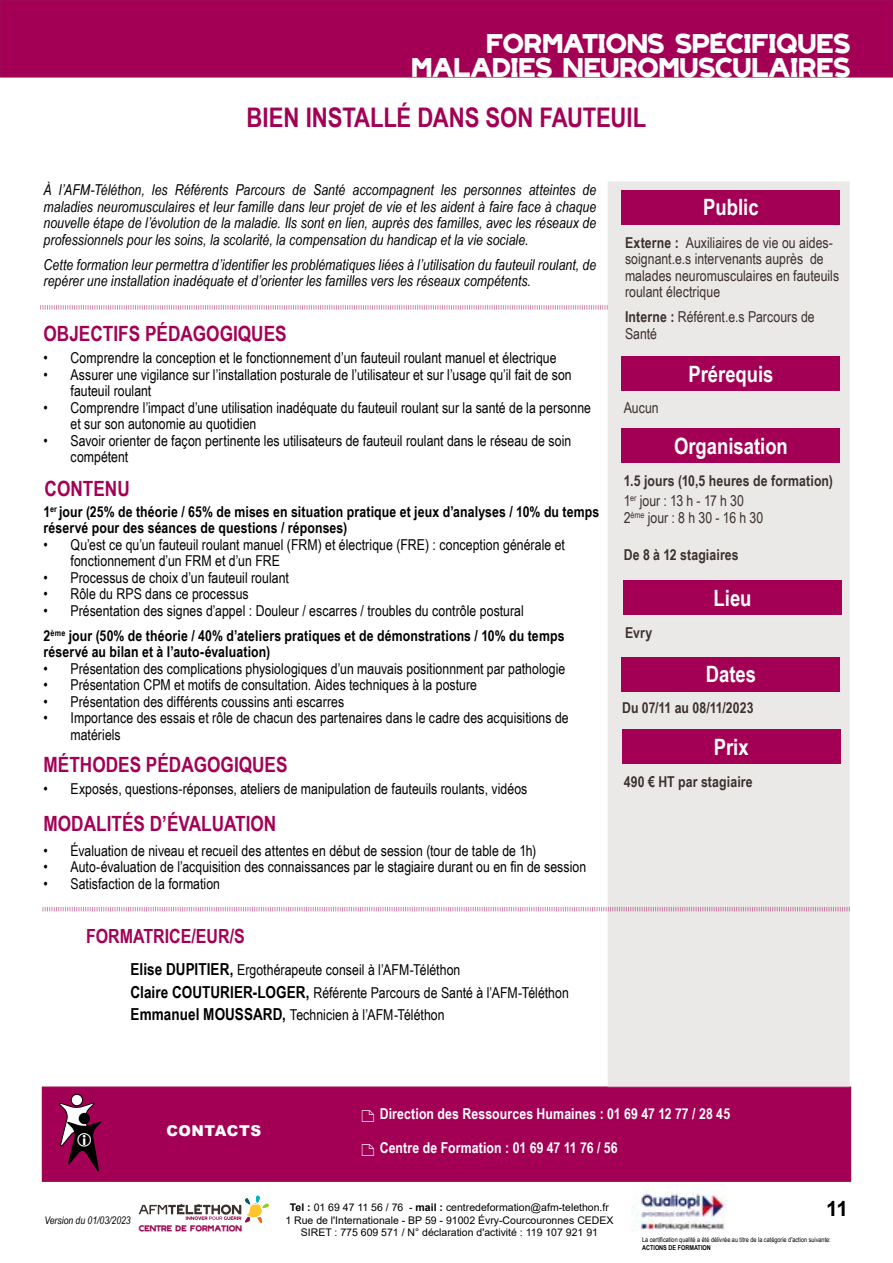
<style>
.page{position:relative;width:893px;height:1263px;background:#fff}
.page>*{position:absolute;margin:0;border:0;box-sizing:border-box;transform-origin:0 0}
.t1{font:700 27px "Arial Narrow";letter-spacing:-.005em;color:#a30055}
.t2{font:700 22.5px "Arial Narrow";color:#fff}
.t3{font:700 21px "Arial Narrow";color:#a30055}
.t4{font:700 21px/24px "AFM Telethon";letter-spacing:.005em;color:#fff;text-align:right}
.t5{font:700 21px "Arial";color:#000}
.t6{font:700 19.5px "Arial Narrow";color:#a30055}
.t7{font:15px/16.5px "Arial Narrow";color:#000}
.t8{font:italic 15px/16.5px "Arial Narrow";letter-spacing:.005em;color:#000;text-align:justify}
.t9{font:15px/16.5px "Arial Narrow";color:#3b312e}
.t10{font:700 15px/16.5px "Arial Narrow";letter-spacing:.01em;color:#000}
.t11{font:700 15px/20.7px "Arial Narrow";letter-spacing:.005em;color:#3b312e}
.t12{font:700 15px "Arial Narrow";letter-spacing:.01em;color:#fff}
.t13{font:900 15px "Arial";letter-spacing:.035em;color:#fff}
.t14{font:10.5px/12.6px "Arial";color:#000;text-align:center}
.t15{font:italic 10.5px "Arial Narrow";color:#000}
.t16{font:6.75px "Arial Narrow";color:#000}
.t17{font:700 6.75px "Arial Narrow";color:#000}
.t18{font:700 6.75px "AFM Telethon";color:#9c0952}
.s1{font-weight:700}
.s2{font-weight:700;font-size:16.5px}
.s3{font-weight:400}
</style>
<div class="page">
<svg style="left:139px;top:1195px;width:130px;height:29px"></svg>
<img style="left:631px;top:1184px;width:96px;height:47px">
<div style="left:42px;top:1086px;width:809px;height:96px;background:#a30055;border:2px solid #9c0952"></div>
<div style="left:608px;top:181px;width:242px;height:906px;background:#ebe8e8"></div>
<svg style="left:40px;top:305px;width:568px;height:5px"></svg>
<svg style="left:42px;top:906px;width:808px;height:6px"></svg>
<div style="left:71px;top:1094px;width:12px;height:12px;background:#fff;border-radius:50%"></div>
<div style="left:71px;top:1094px;width:12px;height:12px;border:1px solid #000;border-radius:50%"></div>
<div style="left:1px;top:1px;width:891px;height:76px;background:#a30055"></div>
<div style="left:0;top:0;width:893px;height:78px;border:2px solid #9c0952"></div>
<div style="left:622px;top:190px;width:218px;height:34px;background:#a30055"></div>
<div style="left:622px;top:356px;width:218px;height:35px;background:#a30055"></div>
<div style="left:622px;top:428px;width:218px;height:35px;background:#a30055"></div>
<div style="left:623px;top:580px;width:219px;height:35px;background:#a30055"></div>
<div style="left:622px;top:657px;width:218px;height:34px;background:#a30055"></div>
<div style="left:622px;top:730px;width:218px;height:34px;background:#a30055"></div>
<svg style="left:59px;top:1102px;width:43px;height:70px"></svg>
<h3 class="t4" style="left:412px;top:36px;width:440px">FORMATIONS SPÉCIFIQUES<br>MALADIES NEUROMUSCULAIRES</h3>
<h1 class="t1" style="left:247px;top:97px;width:401px">BIEN INSTALLÉ DANS SON FAUTEUIL</h1>
<p class="t8" style="left:44px;top:182px;width:554px">À l’AFM-Téléthon, les Référents Parcours de Santé accompagnent les personnes atteintes de maladies neuromusculaires et leur famille dans leur projet de vie et les aident à faire face à chaque nouvelle étape de l’évolution de la maladie. Ils sont en lien, auprès des familles, avec les réseaux de professionnels pour les soins, la scolarité, la compensation du handicap et la vie sociale.</p>
<p class="t8" style="left:44px;top:256px;width:554px">Cette formation leur permettra d’identifier les problématiques liées à l’utilisation du fauteuil roulant, de repérer une installation inadéquate et d’orienter les familles vers les réseaux compétents.</p>
<h3 class="t3" style="left:44px;top:318px;width:245px">OBJECTIFS PÉDAGOGIQUES</h3>
<p class="t7" style="left:44px;top:349px;width:514px">• Comprendre la conception et le fonctionnement d’un fauteuil roulant manuel et électrique</p>
<p class="t7" style="left:71px;top:365px;width:503px;text-indent:-27px">• Assurer une vigilance sur l’installation posturale de l’utilisateur et sur l’usage qu’il fait de son fauteuil roulant</p>
<p class="t7" style="left:71px;top:398px;width:522px;text-indent:-27px">• Comprendre l’impact d’une utilisation inadéquate du fauteuil roulant sur la santé de la personne et sur son autonomie au quotidien</p>
<p class="t7" style="left:71px;top:431px;width:502px;text-indent:-27px">• Savoir orienter de façon pertinente les utilisateurs de fauteuil roulant dans le réseau de soin compétent</p>
<h3 class="t3" style="left:45px;top:473px;width:87px">CONTENU</h3>
<p class="t10" style="left:44px;top:503px;width:557px">1<sup>er</sup> jour (25% de théorie / 65% de mises en situation pratique et jeux d’analyses / 10% du temps réservé pour des séances de questions / réponses)</p>
<p class="t7" style="left:71px;top:536px;width:496px;text-indent:-27px">• Qu’est ce qu’un fauteuil roulant manuel (FRM) et électrique (FRE) : conception générale et fonctionnement d’un FRM et d’un FRE</p>
<p class="t7" style="left:44px;top:569px;width:247px">• Processus de choix d’un fauteuil roulant</p>
<p class="t7" style="left:44px;top:585px;width:207px">• Rôle du RPS dans ce processus</p>
<p class="t7" style="left:44px;top:597px;width:522px;line-height:25px">• Présentation des signes d’appel : Douleur / escarres / troubles du contrôle postural<br><span class="s1">2</span><sup>ème</sup> <span class="s1">jour (50% de théorie / 40% d’ateliers pratiques et de démonstrations / 10% du temps</span></p>
<p class="t10" style="left:44px;top:643px;width:228px">réservé au bilan et à l’auto-évaluation)</p>
<p class="t7" style="left:44px;top:660px;width:523px">• Présentation des complications physiologiques d’un mauvais positionnment par pathologie</p>
<p class="t7" style="left:44px;top:676px;width:435px">• Présentation CPM et motifs de consultation. Aides techniques à la posture</p>
<p class="t7" style="left:44px;top:693px;width:302px">• Présentation des différents coussins anti escarres</p>
<p class="t7" style="left:71px;top:709px;width:500px;text-indent:-27px">• Importance des essais et rôle de chacun des partenaires dans le cadre des acquisitions de matériels</p>
<h3 class="t3" style="left:44px;top:749px;width:245px">MÉTHODES PÉDAGOGIQUES</h3>
<p class="t7" style="left:44px;top:780px;width:485px">• Exposés, questions-réponses, ateliers de manipulation de fauteuils roulants, vidéos</p>
<h3 class="t3" style="left:44px;top:808px;width:234px">MODALITÉS D’ÉVALUATION</h3>
<p class="t7" style="left:44px;top:842px;width:494px">• Évaluation de niveau et recueil des attentes en début de session (tour de table de 1h)</p>
<p class="t7" style="left:44px;top:858px;width:544px">• Auto-évaluation de l’acquisition des connaissances par le stagiaire durant ou en fin de session</p>
<p class="t7" style="left:44px;top:875px;width:178px">• Satisfaction de la formation</p>
<h3 class="t6" style="left:86px;top:921px;width:160px">FORMATRICE/EUR/S</h3>
<p class="t7" style="left:131px;top:958px;width:440px;line-height:22.5px"><span class="s2">Elise DUPITIER,</span> Ergothérapeute conseil à l’AFM-Téléthon<br><span class="s2">Claire COUTURIER-LOGER,</span> Référente Parcours de Santé à l’AFM-Téléthon<br><span class="s2">Emmanuel MOUSSARD,</span> Technicien à l’AFM-Téléthon</p>
<h2 class="t2" style="left:703px;top:190px;width:57px">Public</h2>
<p class="t9" style="left:625px;top:234px;width:216px"><span class="s1">Externe :</span> Auxiliaires de vie ou aides&shy;soignant.e.s intervenants auprès de malades neuromusculaires en fauteuils roulant électrique</p>
<p class="t9" style="left:625px;top:308px;width:191px"><span class="s1">Interne :</span> Référent.e.s Parcours de<br>Santé</p>
<p class="t9" style="left:624px;top:398px;width:36px">Aucun</p>
<h2 class="t2" style="left:688px;top:357px;width:87px">Prérequis</h2>
<h2 class="t2" style="left:674px;top:429px;width:115px">Organisation</h2>
<p class="t11" style="left:624px;top:469px;width:211px">1.5 jours (10,5 heures de formation)<br><span class="s3">1</span><sup>er</sup> <span class="s3">jour : 13 h - 17 h 30</span></p>
<p class="t9" style="left:624px;top:509px;width:141px">2<sup>ème</sup> jour : 8 h 30 - 16 h 30</p>
<p class="t11" style="left:624px;top:544px;width:117px">De 8 à 12 stagiaires</p>
<p class="t11" style="left:625px;top:621px;width:29px">Evry</p>
<h2 class="t2" style="left:714px;top:581px;width:39px">Lieu</h2>
<h2 class="t2" style="left:706px;top:657px;width:52px">Dates</h2>
<p class="t11" style="left:622px;top:697px;width:133px">Du 07/11 au 08/11/2023</p>
<h2 class="t2" style="left:714px;top:730px;width:36px">Prix</h2>
<p class="t11" style="left:624px;top:770px;width:130px">490 € HT par stagiaire</p>
<p class="t13" style="left:166px;top:1120px;width:96px">CONTACTS</p>
<p class="t15" style="left:45px;top:1213px;width:88px">Version du 01/03/2023</p>
<p class="t18" style="left:139px;top:1226px;width:105px">CENTRE DE FORMATION</p>
<p class="t12" style="left:380px;top:1102px;width:352px">Direction des Ressources Humaines : 01 69 47 12 77 / 28 45</p>
<p class="t12" style="left:380px;top:1136px;width:240px">Centre de Formation : 01 69 47 11 76 / 56</p>
<p class="t14" style="left:285px;top:1201px;width:330px"><span class="s1">Tel :</span> 01 69 47 11 56 / 76 - <span class="s1">mail :</span> centredeformation@afm-telethon.fr<br>1 Rue de l'Internationale - BP 59 - 91002 Évry-Courcouronnes CEDEX<br>SIRET : 775 609 571 / N° déclaration d'activité : 119 107 921 91</p>
<h3 class="t5" style="left:826px;top:1193px;width:24px">11</h3>
<p class="t16" style="left:642px;top:1234px;width:190px">La certification qualité a été délivrée au titre de la catégorie d'action suivante:</p>
<p class="t17" style="left:642px;top:1242px;width:70px">ACTIONS DE FORMATION</p>
</div>
